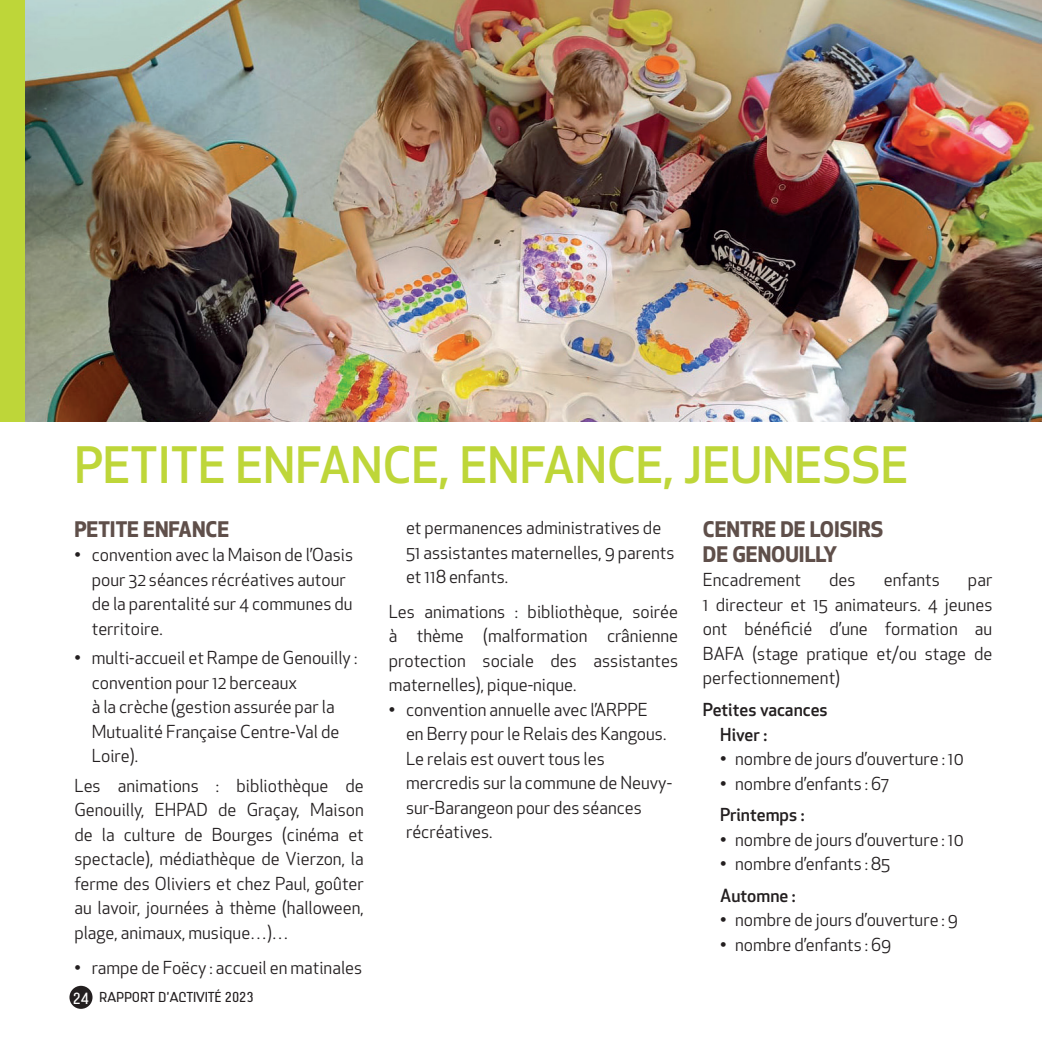
<style>
.page{position:relative;width:1042px;height:1042px;background:#fff}
.page>*{position:absolute;margin:0;border:0;box-sizing:border-box;transform-origin:0 0}
.t1{font:500 49px "Apex New";color:#bed639}
.t2{font:700 21px/25.2px "Apex New";color:#5f4f4a}
.t3{font:17.5px/24.5px "Apex New";color:#231f20}
.t4{font:500 17.5px/24.5px "Apex New";color:#231f20}
.t5{font:14px "Lindau";color:#231f20}
.s1{font-size:15.75px;color:#fff}
</style>
<div class="page">
<img style="left:25px;top:0;width:1017px;height:422px">
<div style="left:69px;top:986px;width:24px;height:23px;background:#231f20;border-radius:50%"></div>
<div style="left:0;top:0;width:25px;height:422px;background:#bed639"></div>
<h1 class="t1" style="left:74px;top:433px;width:835px">PETITE ENFANCE, ENFANCE, JEUNESSE</h1>
<p class="t2" style="left:74px;top:515px;width:156px">PETITE ENFANCE</p>
<p class="t3" style="left:92px;top:543px;width:263px;text-indent:-17px">• convention avec la Maison de l’Oasis pour 32 séances récréatives autour de la parentalité sur 4 communes du territoire.</p>
<p class="t3" style="left:92px;top:645px;width:267px;text-indent:-17px">• multi-accueil et Rampe de Genouilly : convention pour 12 berceaux<br>à la crèche (gestion assurée par la<br>Mutualité Française Centre-Val de<br>Loire).</p>
<p class="t3" style="left:74px;top:773px;width:291px;text-align:justify">Les animations : bibliothèque de Genouilly, EHPAD de Graçay, Maison de la culture de Bourges (cinéma et spectacle), médiathèque de Vierzon, la ferme des Oliviers et chez Paul, goûter au lavoir, journées à thème (halloween, plage, animaux, musique…)…</p>
<p class="t3" style="left:74px;top:955px;width:289px">• rampe de Foëcy : accueil en matinales</p>
<p class="t5" style="left:73px;top:989px;width:182px"><span class="s1">24</span> RAPPORT D’ACTIVITÉ 2023</p>
<p class="t3" style="left:406px;top:515px;width:270px">et permanences administratives de<br>51 assistantes maternelles, 9 parents et 118 enfants.</p>
<p class="t3" style="left:389px;top:599px;width:291px;text-align:justify">Les animations : bibliothèque, soirée à thème (malformation crânienne protection sociale des assistantes maternelles), pique-nique.</p>
<p class="t3" style="left:406px;top:697px;width:267px;text-indent:-17px">• convention annuelle avec l’ARPPE<br>en Berry pour le Relais des Kangous.<br>Le relais est ouvert tous les mercredis sur la commune de Neuvy&shy;sur-Barangeon pour des séances récréatives.</p>
<p class="t2" style="left:703px;top:515px;width:182px">CENTRE DE LOISIRS<br>DE GENOUILLY</p>
<p class="t3" style="left:703px;top:568px;width:100px">Encadrement</p>
<p class="t3" style="left:829px;top:568px;width:28px">des</p>
<p class="t3" style="left:884px;top:568px;width:57px">enfants</p>
<p class="t3" style="left:703px;top:568px;width:291px;text-align:justify;text-indent:265px">par 1 directeur et 15 animateurs. 4 jeunes ont bénéficié d’une formation au BAFA (stage pratique et/ou stage de perfectionnement)</p>
<p class="t4" style="left:720px;top:697px;width:109px;text-indent:-17px">Petites vacances<br>Hiver :</p>
<p class="t3" style="left:720px;top:746px;width:245px">• nombre de jours d’ouverture : 10</p>
<p class="t3" style="left:720px;top:771px;width:170px">• nombre d’enfants : 67</p>
<p class="t4" style="left:720px;top:802px;width:86px">Printemps :</p>
<p class="t3" style="left:720px;top:827px;width:245px">• nombre de jours d’ouverture : 10</p>
<p class="t3" style="left:720px;top:851px;width:171px">• nombre d’enfants : 85</p>
<p class="t4" style="left:720px;top:882px;width:77px">Automne :</p>
<p class="t3" style="left:720px;top:907px;width:239px">• nombre de jours d’ouverture : 9</p>
<p class="t3" style="left:720px;top:932px;width:173px">• nombre d’enfants : 69</p>
</div>
